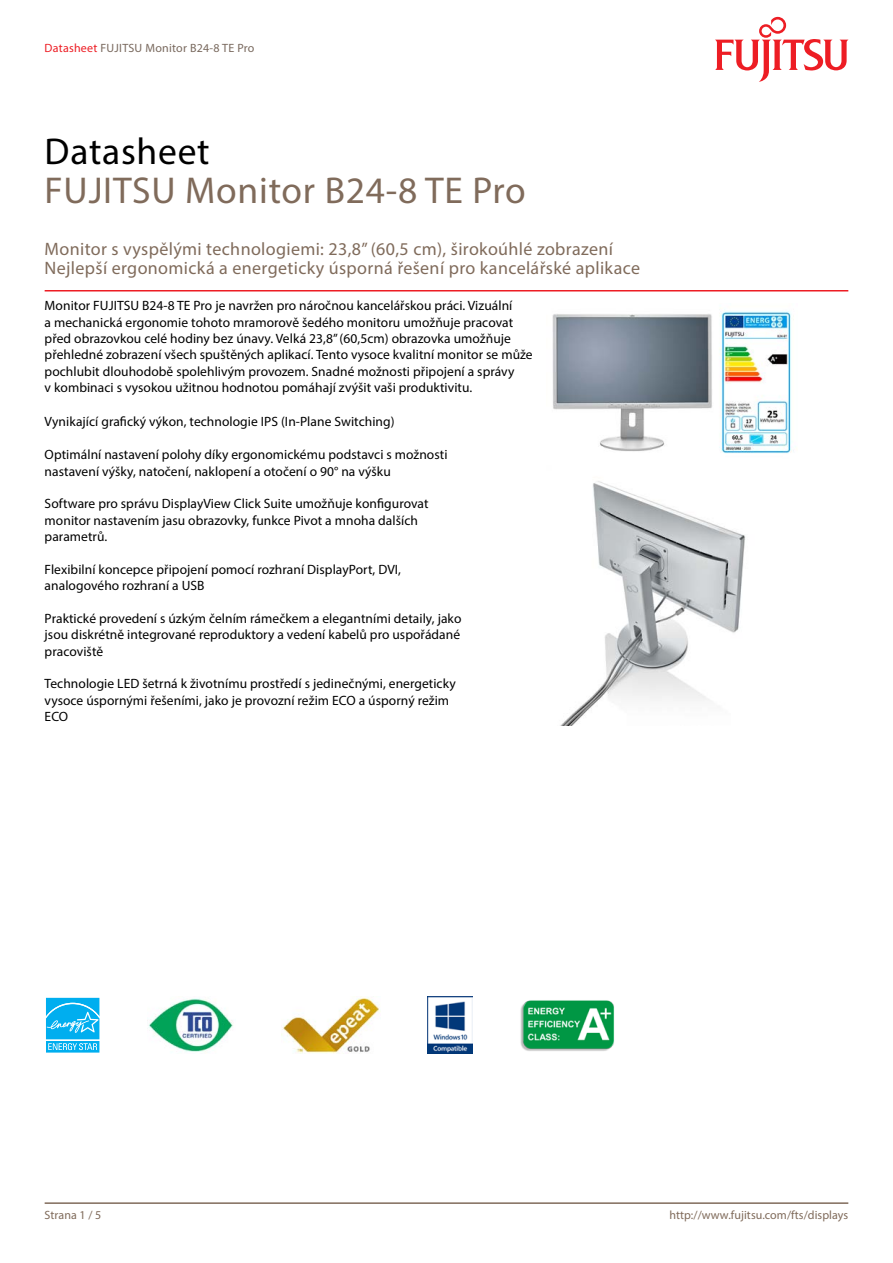
<style>
.page{position:relative;width:893px;height:1263px;background:#fff}
.page>*{position:absolute;margin:0;border:0;box-sizing:border-box;transform-origin:0 0}
.t1{font:37.5px "Myriad Pro";letter-spacing:.02em;color:#806b5b}
.t2{font:37.5px "Myriad Pro";letter-spacing:.02em;color:#000}
.t3{font:18px/19.5px "Myriad Pro";letter-spacing:.02em;color:#806b5b}
.t4{font:13.5px/16.4px "Myriad Pro";letter-spacing:.005em;color:#000}
.t5{font:12px "Myriad Pro";letter-spacing:.005em;color:#806b5b}
.t6{font:12px "Myriad Pro";letter-spacing:.02em;color:#79695e}
.s1{color:#ed1d24}
</style>
<div class="page">
<hr style="left:45px;top:1202px;width:803px;height:2px;background:#806b5b">
<hr style="left:45px;top:290px;width:803px;height:1px;background:#ed1d24">
<svg style="left:715px;top:17px;width:133px;height:65px"></svg>
<img style="left:552px;top:311px;width:242px;height:143px">
<img style="left:560px;top:481px;width:185px;height:245px">
<div style="left:45px;top:996px;width:56px;height:45px;background:#d4f1fc"></div>
<svg style="left:45px;top:998px;width:56px;height:55px;background:#37bff2"></svg>
<img style="left:147px;top:998px;width:86px;height:54px">
<img style="left:281px;top:996px;width:100px;height:58px">
<img style="left:427px;top:996px;width:46px;height:58px">
<img style="left:520px;top:1000px;width:95px;height:51px">
<p class="t6" style="left:45px;top:40px;width:211px"><span class="s1">Datasheet</span> FUJITSU Monitor B24-8 TE Pro</p>
<h1 class="t2" style="left:45px;top:128px;width:167px">Datasheet</h1>
<h1 class="t1" style="left:45px;top:167px;width:483px">FUJITSU Monitor B24-8 TE Pro</h1>
<h2 class="t3" style="left:45px;top:238px;width:597px">Monitor s vyspělými technologiemi: 23,8” (60,5 cm), širokoúhlé zobrazení<br>Nejlepší ergonomická a energeticky úsporná řešení pro kancelářské aplikace</h2>
<p class="t4" style="left:45px;top:297px;width:490px">Monitor FUJITSU B24-8 TE Pro je navržen pro náročnou kancelářskou práci. Vizuální<br>a mechanická ergonomie tohoto mramorově šedého monitoru umožňuje pracovat před obrazovkou celé hodiny bez únavy. Velká 23,8” (60,5cm) obrazovka umožňuje přehledné zobrazení všech spuštěných aplikací. Tento vysoce kvalitní monitor se může pochlubit dlouhodobě spolehlivým provozem. Snadné možnosti připojení a správy<br>v kombinaci s vysokou užitnou hodnotou pomáhají zvýšit vaši produktivitu.</p>
<p class="t4" style="left:45px;top:413px;width:351px">Vynikající grafický výkon, technologie IPS (In-Plane Switching)</p>
<p class="t4" style="left:45px;top:446px;width:404px">Optimální nastavení polohy díky ergonomickému podstavci s možnosti nastavení výšky, natočení, naklopení a otočení o 90° na výšku</p>
<p class="t4" style="left:45px;top:495px;width:385px">Software pro správu DisplayView Click Suite umožňuje konfigurovat monitor nastavením jasu obrazovky, funkce Pivot a mnoha dalších parametrů.</p>
<p class="t4" style="left:45px;top:561px;width:358px">Flexibilní koncepce připojení pomocí rozhraní DisplayPort, DVI, analogového rozhraní a USB</p>
<p class="t4" style="left:45px;top:610px;width:418px;text-align:justify">Praktické provedení s úzkým čelním rámečkem a elegantními detaily, jako jsou diskrétně integrované reproduktory a vedení kabelů pro uspořádané pracoviště</p>
<p class="t4" style="left:45px;top:675px;width:413px">Technologie LED šetrná k životnímu prostředí s jedinečnými, energeticky vysoce úspornými řešeními, jako je provozní režim ECO a úsporný režim<br>ECO</p>
<p class="t5" style="left:45px;top:1207px;width:58px">Strana 1 / 5</p>
<p class="t5" style="left:669px;top:1207px;width:181px">http://www.fujitsu.com/fts/displays</p>
</div>
